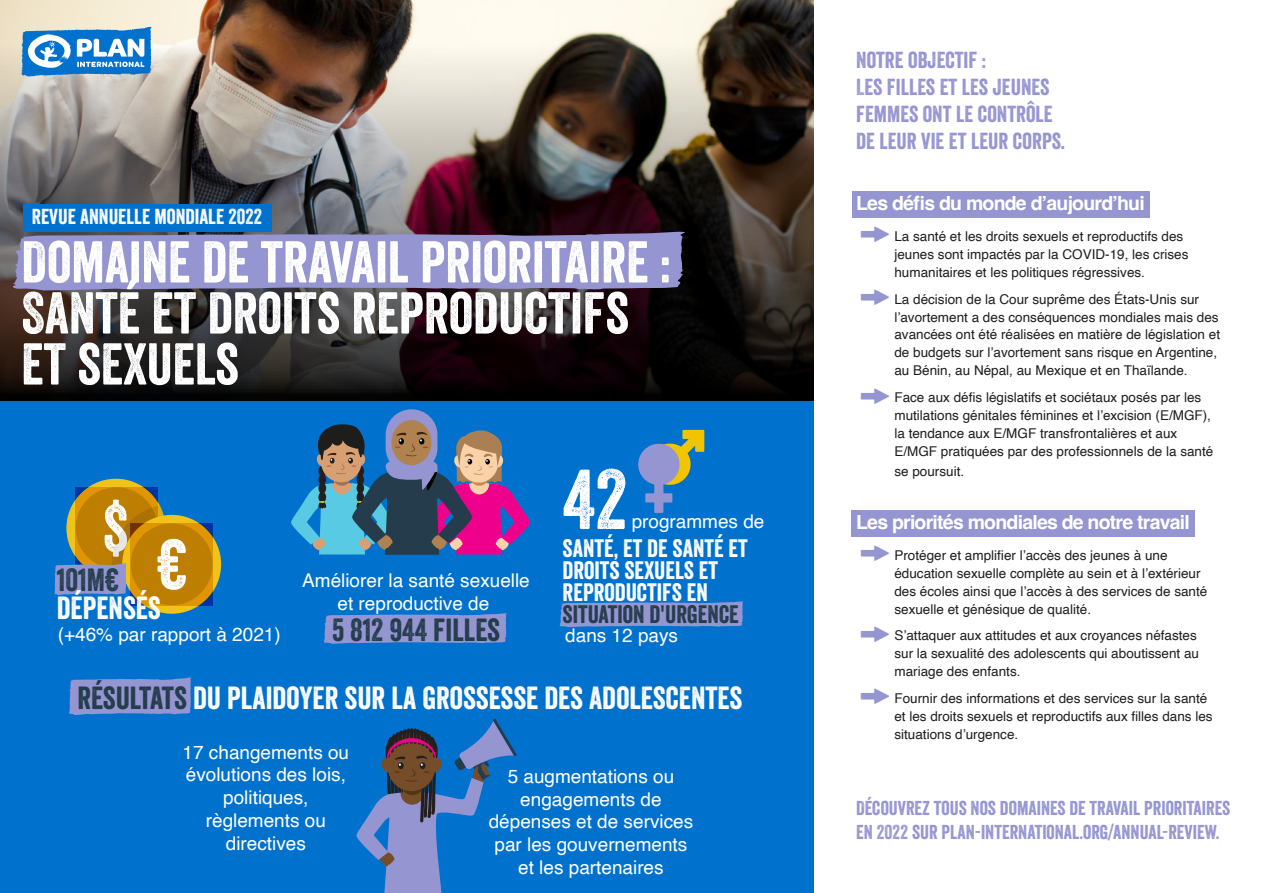
<style>
.page{position:relative;width:1263px;height:893px;background:#fff}
.page>*{position:absolute;margin:0;border:0;box-sizing:border-box;transform-origin:0 0}
.t1{font:82.05px "Veneer";color:#fff}
.t2{font:57px/51px "Veneer";color:#fff}
.t3{font:31.05px "Veneer";color:#fff}
.t4{font:31.05px "Veneer";color:#243c4b}
.t5{font:24.45px/21.9px "Veneer";color:#fff}
.t6{font:24.45px "Veneer";color:#243c4b}
.t7{font:22.5px/27px "Veneer";color:#9595d2}
.t8{font:21px "Veneer";color:#fff}
.t9{font:19.5px/23.4px "Veneer";color:#9595d2}
.t10{font:700 19.5px "Helvetica";letter-spacing:-.04em;color:#fff}
.t11{font:18.9px/22.8px "Helvetica";color:#fff;text-align:center}
.t12{font:13.5px/18px "Helvetica";color:#211d1e}
.s1{color:#243c4b}
</style>
<div class="page">
<div style="left:0;top:374px;width:814px;height:519px;background:#0072ce"></div>
<div style="left:852px;top:191px;width:298px;height:27px;background:#9595d2"></div>
<div style="left:852px;top:510px;width:343px;height:27px;background:#9595d2"></div>
<svg style="left:356px;top:719px;width:161px;height:174px"></svg>
<div style="left:386px;top:409px;width:51px;height:64px;background:#9595d2;border-radius:26px"></div>
<svg style="left:291px;top:420px;width:239px;height:135px"></svg>
<svg style="left:323px;top:613px;width:184px;height:31px;background:#8390d1"></svg>
<svg style="left:54px;top:479px;width:167px;height:135px"></svg>
<svg style="left:69px;top:677px;width:122px;height:38px;background:#8591d1"></svg>
<svg style="left:559px;top:601px;width:184px;height:26px;background:#8491d1"></svg>
<svg style="left:638px;top:430px;width:66px;height:83px"></svg>
<img style="left:0;top:0;width:814px;height:401px">
<svg style="left:12px;top:232px;width:673px;height:58px;background:#8d8cc4"></svg>
<svg style="left:21px;top:27px;width:131px;height:49px"></svg>
<div style="left:23px;top:204px;width:249px;height:27px;background:#0072ce"></div>
<h3 class="t8" style="left:32px;top:204px;width:232px">REVUE ANNUELLE MONDIALE 2022</h3>
<h2 class="t2" style="left:21px;top:236px;width:651px">DOMAINE DE TRAVAIL PRIORITAIRE :<br>SANTÉ ET DROITS REPRODUCTIFS<br>ET SEXUELS</h2>
<h3 class="t4" style="left:57px;top:561px;width:64px">101M€</h3>
<h3 class="t3" style="left:57px;top:589px;width:105px">DÉPENSÉS</h3>
<h3 class="t11" style="left:58px;top:624px;width:224px">(+46% par rapport à 2021)</h3>
<h3 class="t11" style="left:302px;top:569px;width:229px">Améliorer la santé sexuelle et reproductive de</h3>
<h3 class="t4" style="left:332px;top:611px;width:169px">5 812 944 FILLES</h3>
<h1 class="t1" style="left:563px;top:449px;width:67px">42</h1>
<h3 class="t11" style="left:632px;top:510px;width:134px">programmes de</h3>
<h3 class="t5" style="left:563px;top:537px;width:187px">SANTÉ, ET DE SANTÉ ET<br>DROITS SEXUELS ET<br>REPRODUCTIFS EN</h3>
<h3 class="t6" style="left:563px;top:599px;width:178px">SITUATION D'URGENCE</h3>
<h3 class="t11" style="left:565px;top:625px;width:114px">dans 12 pays</h3>
<h3 class="t3" style="left:77px;top:679px;width:666px"><span class="s1">RÉSULTATS</span> DU PLAIDOYER SUR LA GROSSESSE DES ADOLESCENTES</h3>
<h3 class="t11" style="left:183px;top:741px;width:168px">17 changements ou évolutions des lois, politiques, règlements ou directives</h3>
<h3 class="t11" style="left:489px;top:765px;width:206px">5 augmentations ou engagements de dépenses et de services par les gouvernements et les partenaires</h3>
<h3 class="t7" style="left:856px;top:47px;width:210px">NOTRE OBJECTIF :<br>LES FILLES ET LES JEUNES<br>FEMMES ONT LE CONTRÔLE<br>DE LEUR VIE ET LEUR CORPS.</h3>
<h3 class="t10" style="left:856px;top:191px;width:290px">Les défis du monde d’aujourd’hui</h3>
<p class="t12" style="left:894px;top:228px;width:296px">La santé et les droits sexuels et reproductifs des jeunes sont impactés par la COVID-19, les crises humanitaires et les politiques régressives.</p>
<p class="t12" style="left:894px;top:290px;width:327px">La décision de la Cour suprême des États-Unis sur l’avortement a des conséquences mondiales mais des avancées ont été réalisées en matière de législation et de budgets sur l’avortement sans risque en Argentine, au Bénin, au Népal, au Mexique et en Thaïlande.</p>
<p class="t12" style="left:894px;top:389px;width:320px">Face aux défis législatifs et sociétaux posés par les mutilations génitales féminines et l’excision (E/MGF), la tendance aux E/MGF transfrontalières et aux E/MGF pratiquées par des professionnels de la santé</p>
<p class="t12" style="left:894px;top:462px;width:71px">se poursuit.</p>
<h3 class="t10" style="left:856px;top:510px;width:335px">Les priorités mondiales de notre travail</h3>
<p class="t12" style="left:894px;top:546px;width:314px">Protéger et amplifier l’accès des jeunes à une éducation sexuelle complète au sein et à l’extérieur des écoles ainsi que l’accès à des services de santé sexuelle et génésique de qualité.</p>
<p class="t12" style="left:894px;top:627px;width:306px">S’attaquer aux attitudes et aux croyances néfastes sur la sexualité des adolescents qui aboutissent au mariage des enfants.</p>
<p class="t12" style="left:894px;top:689px;width:320px">Fournir des informations et des services sur la santé et les droits sexuels et reproductifs aux filles dans les situations d’urgence.</p>
<h3 class="t9" style="left:856px;top:796px;width:375px">DÉCOUVREZ TOUS NOS DOMAINES DE TRAVAIL PRIORITAIRES<br>EN 2022 SUR PLAN-INTERNATIONAL.ORG/ANNUAL-REVIEW.</h3>
</div>
